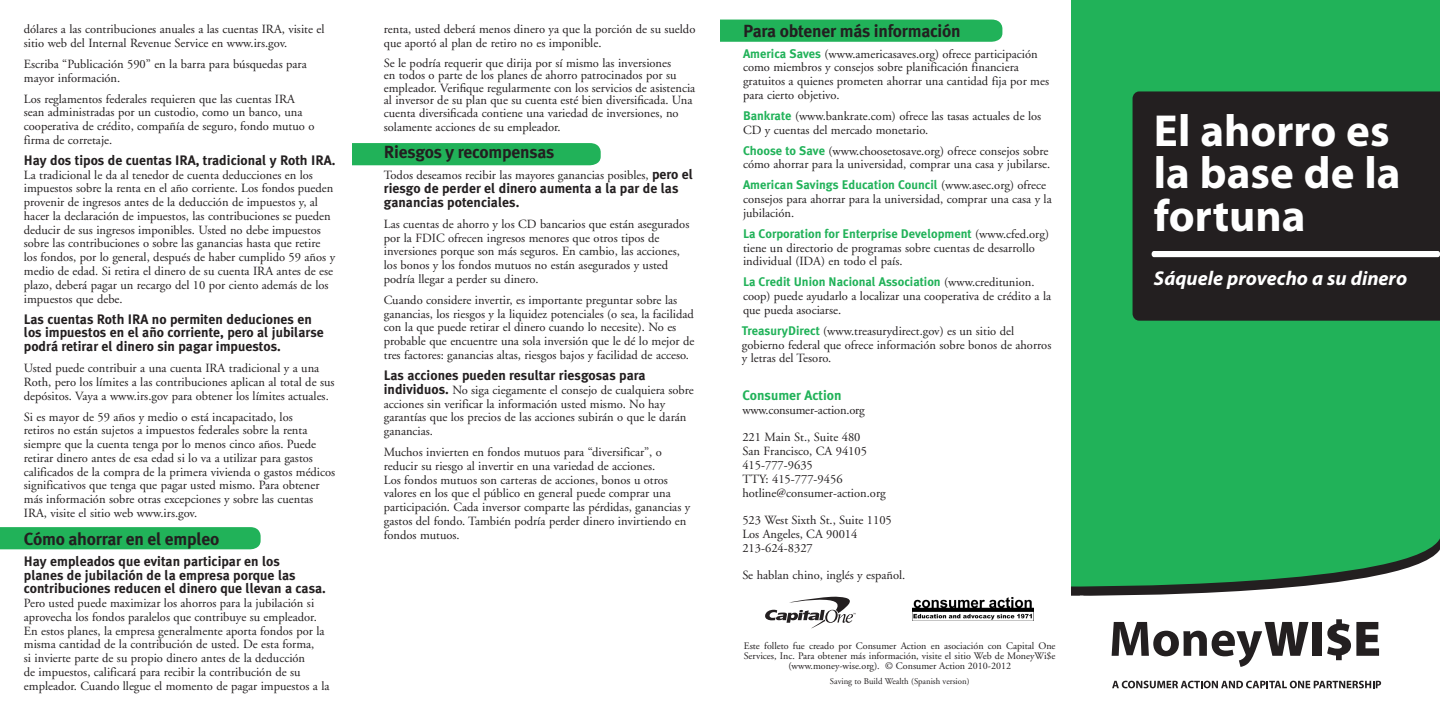
<style>
.page{position:relative;width:1440px;height:721px;background:#fff}
.page>*{position:absolute;margin:0;border:0;box-sizing:border-box;transform-origin:0 0}
.t1{font:700 45px/42.5px "Myriad Pro";color:#fff}
.t2{font:italic 700 20px "Myriad Pro";color:#fff}
.Reverse_Subheads{font:700 17.5px "Meta Plus";letter-spacing:-.015em;color:#231f20}
.text{font:700 13.75px/13.8px "Meta Plus";color:#231f20}
.bold_subhead{font:700 13.75px "Meta Plus";color:#21b259}
.text-2{font:12.5px/13.8px "Adobe Garamond";color:#231f20}
.bold_subhead-2{font:12.5px "Adobe Garamond";letter-spacing:-.015em;color:#231f20}
.text-CA_address{font:12.5px "Adobe Garamond";color:#231f20}
.t3{font:10px/10px "Adobe Garamond";color:#211d1e;text-align:center}
.t4{font:8.75px "Adobe Garamond";color:#211d1e}
.s1{font-family:"Meta Plus";font-weight:700;font-size:13.75px}
.s2{font-family:"Meta Plus";font-weight:700;color:#21b259}
</style>
<div class="page">
<div style="left:352px;top:143px;width:249px;height:22px;background:#21b259"></div>
<div style="left:720px;top:20px;width:282px;height:22px;background:#21b259"></div>
<div style="left:0;top:527px;width:261px;height:22px;background:#21b259"></div>
<svg style="left:765px;top:596px;width:91px;height:31px"></svg>
<img style="left:913px;top:597px;width:121px;height:23px">
<div style="left:1072px;top:0;width:368px;height:712px;background:#21b259"></div>
<svg style="left:1080px;top:544px;width:360px;height:168px;fill:#fff"></svg>
<svg style="left:1112px;top:621px;width:197px;height:45px"></svg>
<div style="left:1312px;top:621px;width:9px;height:34px;background:#231f20"></div>
<svg style="left:1327px;top:618px;width:52px;height:41px"></svg>
<svg style="left:1112px;top:680px;width:269px;height:7px"></svg>
<div style="left:1133px;top:91px;width:307px;height:229px;background:#231f20"></div>
<div style="left:1152px;top:251px;width:288px;height:6px;background:#fff"></div>
<svg style="left:1072px;top:595px;width:11px;height:117px"></svg>
<p class="text-2" style="left:24px;top:23px;width:302px">dólares a las contribuciones anuales a las cuentas IRA, visite el sitio web del Internal Revenue Service en www.irs.gov.</p>
<p class="text-2" style="left:24px;top:57px;width:284px">Escriba “Publicación 590” en la barra para búsquedas para mayor información.</p>
<p class="text-2" style="left:24px;top:92px;width:292px">Los reglamentos federales requieren que las cuentas IRA sean administradas por un custodio, como un banco, una cooperativa de crédito, compañía de seguro, fondo mutuo o firma de corretaje.</p>
<p class="text" style="left:24px;top:153px;width:313px">Hay dos tipos de cuentas IRA, tradicional y Roth IRA.</p>
<p class="text-2" style="left:24px;top:168px;width:313px">La tradicional le da al tenedor de cuenta deducciones en los impuestos sobre la renta en el año corriente. Los fondos pueden provenir de ingresos antes de la deducción de impuestos y, al hacer la declaración de impuestos, las contribuciones se pueden deducir de sus ingresos imponibles. Usted no debe impuestos sobre las contribuciones o sobre las ganancias hasta que retire los fondos, por lo general, después de haber cumplido 59 años y medio de edad. Si retira el dinero de su cuenta IRA antes de ese plazo, deberá pagar un recargo del 10 por ciento además de los impuestos que debe.</p>
<p class="text" style="left:24px;top:311px;width:302px">Las cuentas Roth IRA no permiten deduciones en los impuestos en el año corriente, pero al jubilarse podrá retirar el dinero sin pagar impuestos.</p>
<p class="text-2" style="left:24px;top:361px;width:312px">Usted puede contribuir a una cuenta IRA tradicional y a una<br>Roth, pero los límites a las contribuciones aplican al total de sus depósitos. Vaya a www.irs.gov para obtener los límites actuales.</p>
<p class="text-2" style="left:24px;top:409px;width:313px">Si es mayor de 59 años y medio o está incapacitado, los<br>retiros no están sujetos a impuestos federales sobre la renta siempre que la cuenta tenga por lo menos cinco años. Puede retirar dinero antes de esa edad si lo va a utilizar para gastos calificados de la compra de la primera vivienda o gastos médicos significativos que tenga que pagar usted mismo. Para obtener más información sobre otras excepciones y sobre las cuentas IRA, visite el sitio web www.irs.gov.</p>
<p class="Reverse_Subheads" style="left:24px;top:528px;width:197px">Cómo ahorrar en el empleo</p>
<p class="text" style="left:24px;top:553px;width:304px">Hay empleados que evitan participar en los<br>planes de jubilación de la empresa porque las contribuciones reducen el dinero que llevan a casa.</p>
<p class="text-2" style="left:24px;top:596px;width:307px">Pero usted puede maximizar los ahorros para la jubilación si aprovecha los fondos paralelos que contribuye su empleador.<br>En estos planes, la empresa generalmente aporta fondos por la misma cantidad de la contribución de usted. De esta forma,<br>si invierte parte de su propio dinero antes de la deducción<br>de impuestos, calificará para recibir la contribución de su empleador. Cuando llegue el momento de pagar impuestos a la</p>
<p class="text-2" style="left:384px;top:23px;width:313px">renta, usted deberá menos dinero ya que la porción de su sueldo que aportó al plan de retiro no es imponible.</p>
<p class="text-2" style="left:384px;top:57px;width:313px;line-height:12.5px">Se le podría requerir que dirija por sí mismo las inversiones<br>en todos o parte de los planes de ahorro patrocinados por su empleador. Verifique regularmente con los servicios de asistencia al inversor de su plan que su cuenta esté bien diversificada. Una cuenta diversificada contiene una variedad de inversiones, no</p>
<p class="text-2" style="left:384px;top:120px;width:178px">solamente acciones de su empleador.</p>
<p class="Reverse_Subheads" style="left:384px;top:142px;width:172px">Riesgos y recompensas</p>
<p class="text-2" style="left:384px;top:169px;width:311px">Todos deseamos recibir las mayores ganancias posibles, <span class="s1">pero el</span></p>
<p class="text" style="left:384px;top:181px;width:296px">riesgo de perder el dinero aumenta a la par de las ganancias potenciales.</p>
<p class="text-2" style="left:384px;top:217px;width:307px">Las cuentas de ahorro y los CD bancarios que están asegurados por la FDIC ofrecen ingresos menores que otros tipos de inversiones porque son más seguros. En cambio, las acciones, los bonos y los fondos mutuos no están asegurados y usted podría llegar a perder su dinero.</p>
<p class="text-2" style="left:384px;top:293px;width:312px">Cuando considere invertir, es importante preguntar sobre las ganancias, los riesgos y la liquidez potenciales (o sea, la facilidad con la que puede retirar el dinero cuando lo necesite). No es probable que encuentre una sola inversión que le dé lo mejor de tres factores: ganancias altas, riesgos bajos y facilidad de acceso.</p>
<p class="text" style="left:384px;top:368px;width:263px">Las acciones pueden resultar riesgosas para</p>
<p class="text-2" style="left:384px;top:383px;width:311px"><span class="s1">individuos.</span> No siga ciegamente el consejo de cualquiera sobre acciones sin verificar la información usted mismo. No hay garantías que los precios de las acciones subirán o que le darán ganancias.</p>
<p class="text-2" style="left:384px;top:445px;width:308px">Muchos invierten en fondos mutuos para “diversificar”, o reducir su riesgo al invertir en una variedad de acciones.<br>Los fondos mutuos son carteras de acciones, bonos u otros valores en los que el público en general puede comprar una participación. Cada inversor comparte las pérdidas, ganancias y gastos del fondo. También podría perder dinero invirtiendo en fondos mutuos.</p>
<p class="Reverse_Subheads" style="left:743px;top:20px;width:219px">Para obtener más información</p>
<p class="text-2" style="left:743px;top:47px;width:308px"><span class="s2">America Saves</span> (www.americasaves.org) ofrece participación como miembros y consejos sobre planificación financiera gratuitos a quienes prometen ahorrar una cantidad fija por mes para cierto objetivo.</p>
<p class="text-2" style="left:743px;top:109px;width:300px"><span class="s2">Bankrate</span> (www.bankrate.com) ofrece las tasas actuales de los<br>CD y cuentas del mercado monetario.</p>
<p class="text-2" style="left:743px;top:144px;width:309px"><span class="s2">Choose to Save</span> (www.choosetosave.org) ofrece consejos sobre cómo ahorrar para la universidad, comprar una casa y jubilarse.</p>
<p class="text-2" style="left:743px;top:179px;width:310px"><span class="s2">American Savings Education Council</span> (www.asec.org) ofrece consejos para ahorrar para la universidad, comprar una casa y la jubilación.</p>
<p class="text-2" style="left:743px;top:227px;width:307px"><span class="s2">La Corporation for Enterprise Development</span> (www.cfed.org) tiene un directorio de programas sobre cuentas de desarrollo individual (IDA) en todo el país.</p>
<p class="text-2" style="left:743px;top:275px;width:310px"><span class="s2">La Credit Union Nacional Association</span> (www.creditunion. coop) puede ayudarlo a localizar una cooperativa de crédito a la que pueda asociarse.</p>
<p class="text-2" style="left:742px;top:324px;width:311px"><span class="s2">TreasuryDirect</span> (www.treasurydirect.gov) es un sitio del gobierno federal que ofrece información sobre bonos de ahorros y letras del Tesoro.</p>
<p class="bold_subhead" style="left:742px;top:387px;width:101px">Consumer Action</p>
<p class="bold_subhead-2" style="left:742px;top:403px;width:124px">www.consumer-action.org</p>
<p class="text-2" style="left:742px;top:430px;width:120px">221 Main St., Suite 480</p>
<p class="text-2" style="left:742px;top:444px;width:126px">San Francisco, CA 94105</p>
<p class="text-2" style="left:742px;top:458px;width:72px">415-777-9635</p>
<p class="text-CA_address" style="left:742px;top:471px;width:102px">TTY: 415-777-9456</p>
<p class="text-2" style="left:742px;top:485px;width:145px">hotline@consumer-action.org</p>
<p class="text-2" style="left:742px;top:513px;width:151px">523 West Sixth St., Suite 1105</p>
<p class="text-2" style="left:742px;top:527px;width:117px">Los Angeles, CA 90014</p>
<p class="text-2" style="left:742px;top:540px;width:72px">213-624-8327</p>
<p class="text-2" style="left:742px;top:568px;width:165px">Se hablan chino, inglés y español.</p>
<p class="t3" style="left:744px;top:640px;width:313px">Este folleto fue creado por Consumer Action en asociación con Capital One<br>Services, Inc. Para obtener más información, visite el sitio Web de MoneyWi$e (www.money-wise.org). © Consumer Action 2010-2012</p>
<p class="t4" style="left:830px;top:676px;width:141px">Saving to Build Wealth (Spanish version)</p>
<p class="t1" style="left:1154px;top:107px;width:248px">El ahorro es la base de la fortuna</p>
<p class="t2" style="left:1154px;top:265px;width:255px">Sáquele provecho a su dinero</p>
</div>
